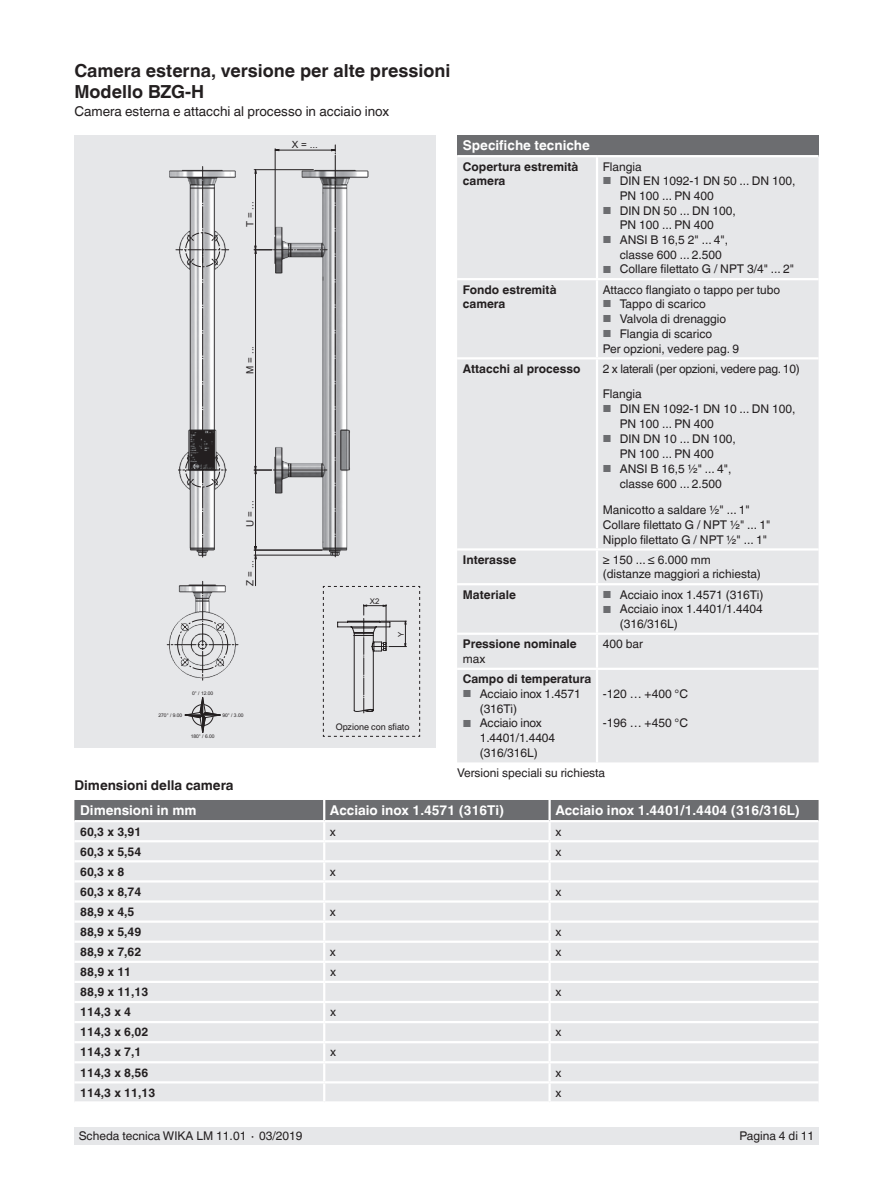
<style>
.page{position:relative;width:893px;height:1188px;background:#fff}
.page>*{position:absolute;margin:0;border:0;box-sizing:border-box;transform-origin:0 0}
.t1{font:700 18px/21px "Helvetica World";color:#231f20}
.t2{font:700 13.5px "Helvetica World";color:#fff}
.t3{font:13.5px "Helvetica World";color:#231f20}
.t4{font:700 13.5px "Helvetica World";color:#231f20}
.t5{font:12px/14.7px "Helvetica World";color:#231f20}
.t6{font:700 12px/14.7px "Helvetica World";color:#231f20}
.t7{font:12px/25.5px "Helvetica World";letter-spacing:-.02em;color:#231f20}
.t8{font:9.9px "Arial";color:#231f20}
.t9{font:9px "Helvetica World";color:#231f20}
.t10{font:7.8px "Arial";color:#231f20}
.t11{font:4.95px "Arial";color:#231f20}
.s1{font-size:10.2px;color:#6c6d70}
</style>
<div class="page">
<div style="left:74px;top:1128px;width:745px;height:17px;background:#e6e7e9"></div>
<div style="left:74px;top:135px;width:362px;height:612px;background:#e6e7e9"></div>
<svg style="left:167px;top:145px;width:253px;height:592px"></svg>
<div style="left:457px;top:135px;width:362px;height:21px;background:#6c6d70"></div>
<div style="left:457px;top:157px;width:362px;height:605px;background:#e6e7e9"></div>
<div style="left:457px;top:551px;width:362px;height:32px;background:#e6e7e9"></div>
<hr style="left:457px;top:278px;width:140px;height:2px;background:#fff">
<hr style="left:457px;top:357px;width:140px;height:2px;background:#fff">
<hr style="left:457px;top:548px;width:140px;height:3px;background:#fff">
<hr style="left:457px;top:583px;width:140px;height:2px;background:#fff">
<hr style="left:457px;top:633px;width:140px;height:2px;background:#fff">
<hr style="left:596px;top:635px;width:2px;height:33px;background:#fff">
<hr style="left:457px;top:668px;width:140px;height:2px;background:#fff">
<hr style="left:596px;top:670px;width:2px;height:92px;background:#fff">
<hr style="left:596px;top:280px;width:2px;height:77px;background:#fff">
<hr style="left:596px;top:359px;width:2px;height:189px;background:#fff">
<hr style="left:596px;top:551px;width:2px;height:32px;background:#fff">
<hr style="left:596px;top:585px;width:2px;height:48px;background:#fff">
<hr style="left:596px;top:157px;width:2px;height:121px;background:#fff">
<hr style="left:597px;top:278px;width:222px;height:2px;background:#fff">
<hr style="left:597px;top:357px;width:222px;height:2px;background:#fff">
<hr style="left:597px;top:548px;width:222px;height:3px;background:#fff">
<hr style="left:597px;top:583px;width:222px;height:2px;background:#fff">
<hr style="left:597px;top:633px;width:222px;height:2px;background:#fff">
<hr style="left:597px;top:668px;width:222px;height:2px;background:#fff">
<hr style="left:457px;top:155px;width:140px;height:2px;background:#fff">
<hr style="left:597px;top:155px;width:222px;height:2px;background:#fff">
<svg style="left:74px;top:800px;width:745px;height:301px;background:#e0e1e3"></svg>
<hr style="left:550px;top:1081px;width:269px;height:3px;background:#fff">
<hr style="left:548px;top:1084px;width:3px;height:17px;background:#fff">
<h1 class="t1" style="left:74px;top:60px;width:377px">Camera esterna, versione per alte pressioni<br>Modello BZG-H</h1>
<p class="t3" style="left:74px;top:103px;width:316px">Camera esterna e attacchi al processo in acciaio inox</p>
<p class="t8" style="left:243px;top:227px;width:27px;rotate:-90deg">T = ...</p>
<p class="t8" style="left:292px;top:138px;width:28px">X = ...</p>
<p class="t8" style="left:243px;top:374px;width:29px;rotate:-90deg">M = ...</p>
<p class="t8" style="left:243px;top:527px;width:28px;rotate:-90deg">U = ...</p>
<p class="t8" style="left:243px;top:586px;width:27px;rotate:-90deg">Z = ...</p>
<p class="t11" style="left:192px;top:690px;width:23px">0° / 12.00</p>
<p class="t11" style="left:158px;top:712px;width:25px">270° / 9.00</p>
<p class="t11" style="left:222px;top:712px;width:23px">90° / 3.00</p>
<p class="t11" style="left:191px;top:733px;width:25px">180° / 6.00</p>
<p class="t4" style="left:74px;top:777px;width:161px">Dimensioni della camera</p>
<p class="t10" style="left:370px;top:596px;width:11px">X2</p>
<p class="t10" style="left:396px;top:637px;width:7px;rotate:-90deg">Y</p>
<p class="t9" style="left:336px;top:721px;width:75px">Opzione con sfiato</p>
<p class="t2" style="left:463px;top:138px;width:129px">Specifiche tecniche</p>
<p class="t6" style="left:463px;top:159px;width:117px">Copertura estremità camera</p>
<p class="t5" style="left:603px;top:159px;width:40px">Flangia</p>
<p class="t5" style="left:620px;top:174px;width:177px;text-indent:-17px"><span class="s1">■</span> DIN EN 1092-1 DN 50 ... DN 100,<br>PN 100 ... PN 400</p>
<p class="t5" style="left:603px;top:203px;width:134px;text-align:center"><span class="s1">■</span> DIN DN 50 ... DN 100,<br>PN 100 ... PN 400</p>
<p class="t5" style="left:620px;top:233px;width:110px;text-indent:-17px"><span class="s1">■</span> ANSI B 16,5 2" ... 4", classe 600 ... 2.500</p>
<p class="t5" style="left:603px;top:262px;width:193px"><span class="s1">■</span> Collare filettato G / NPT 3/4" ... 2"</p>
<p class="t6" style="left:463px;top:282px;width:95px">Fondo estremità camera</p>
<p class="t5" style="left:603px;top:282px;width:179px">Attacco flangiato o tappo per tubo</p>
<p class="t5" style="left:603px;top:297px;width:105px"><span class="s1">■</span> Tappo di scarico</p>
<p class="t5" style="left:603px;top:311px;width:125px"><span class="s1">■</span> Valvola di drenaggio</p>
<p class="t5" style="left:603px;top:326px;width:138px"><span class="s1">■</span> Flangia di scarico<br>Per opzioni, vedere pag. 9</p>
<p class="t6" style="left:463px;top:361px;width:119px">Attacchi al processo</p>
<p class="t7" style="left:603px;top:356px;width:198px">2 x laterali (per opzioni, vedere pag. 10)<br>Flangia</p>
<p class="t5" style="left:620px;top:402px;width:177px;text-indent:-17px"><span class="s1">■</span> DIN EN 1092-1 DN 10 ... DN 100,<br>PN 100 ... PN 400</p>
<p class="t5" style="left:603px;top:432px;width:134px;text-align:center"><span class="s1">■</span> DIN DN 10 ... DN 100,<br>PN 100 ... PN 400</p>
<p class="t5" style="left:620px;top:462px;width:113px;text-indent:-17px"><span class="s1">■</span> ANSI B 16,5 ½" ... 4", classe 600 ... 2.500</p>
<p class="t5" style="left:603px;top:502px;width:169px">Manicotto a saldare ½" ... 1"<br>Collare filettato G / NPT ½" ... 1"<br>Nipplo filettato G / NPT ½" ... 1"</p>
<p class="t6" style="left:463px;top:552px;width:55px">Interasse</p>
<p class="t5" style="left:603px;top:552px;width:160px">≥ 150 ... ≤ 6.000 mm (distanze maggiori a richiesta)</p>
<p class="t6" style="left:463px;top:587px;width:54px">Materiale</p>
<p class="t5" style="left:603px;top:587px;width:162px"><span class="s1">■</span> Acciaio inox 1.4571 (316Ti)</p>
<p class="t5" style="left:620px;top:602px;width:144px;text-indent:-17px"><span class="s1">■</span> Acciaio inox 1.4401/1.4404 (316/316L)</p>
<p class="t6" style="left:463px;top:637px;width:115px">Pressione nominale</p>
<p class="t5" style="left:463px;top:652px;width:24px">max</p>
<p class="t5" style="left:603px;top:637px;width:42px">400 bar</p>
<p class="t6" style="left:463px;top:672px;width:130px">Campo di temperatura</p>
<p class="t5" style="left:480px;top:686px;width:102px;text-indent:-17px"><span class="s1">■</span> Acciaio inox 1.4571 (316Ti)</p>
<p class="t5" style="left:480px;top:716px;width:77px;text-indent:-17px"><span class="s1">■</span> Acciaio inox<br>1.4401/1.4404 (316/316L)</p>
<p class="t5" style="left:603px;top:686px;width:87px">-120 … +400 °C</p>
<p class="t5" style="left:603px;top:716px;width:87px">-196 … +450 °C</p>
<p class="t5" style="left:457px;top:765px;width:150px">Versioni speciali su richiesta</p>
<p class="t2" style="left:80px;top:803px;width:118px">Dimensioni in mm</p>
<p class="t2" style="left:330px;top:803px;width:176px">Acciaio inox 1.4571 (316Ti)</p>
<p class="t2" style="left:555px;top:803px;width:246px">Acciaio inox 1.4401/1.4404 (316/316L)</p>
<p class="t6" style="left:80px;top:824px;width:63px">60,3 x 3,91</p>
<p class="t5" style="left:330px;top:824px;width:7px">x</p>
<p class="t5" style="left:555px;top:824px;width:7px">x</p>
<p class="t6" style="left:80px;top:844px;width:63px">60,3 x 5,54</p>
<p class="t5" style="left:555px;top:844px;width:7px">x</p>
<p class="t6" style="left:80px;top:864px;width:46px">60,3 x 8</p>
<p class="t5" style="left:330px;top:864px;width:7px">x</p>
<p class="t6" style="left:80px;top:884px;width:63px">60,3 x 8,74</p>
<p class="t5" style="left:555px;top:884px;width:7px">x</p>
<p class="t6" style="left:80px;top:904px;width:56px">88,9 x 4,5</p>
<p class="t5" style="left:330px;top:904px;width:7px">x</p>
<p class="t6" style="left:80px;top:924px;width:63px">88,9 x 5,49</p>
<p class="t5" style="left:555px;top:924px;width:7px">x</p>
<p class="t6" style="left:80px;top:945px;width:63px">88,9 x 7,62</p>
<p class="t5" style="left:330px;top:945px;width:7px">x</p>
<p class="t5" style="left:555px;top:945px;width:7px">x</p>
<p class="t6" style="left:80px;top:965px;width:53px">88,9 x 11</p>
<p class="t5" style="left:330px;top:965px;width:7px">x</p>
<p class="t6" style="left:80px;top:985px;width:70px">88,9 x 11,13</p>
<p class="t5" style="left:555px;top:985px;width:7px">x</p>
<p class="t6" style="left:80px;top:1005px;width:53px">114,3 x 4</p>
<p class="t5" style="left:330px;top:1005px;width:7px">x</p>
<p class="t6" style="left:80px;top:1025px;width:70px">114,3 x 6,02</p>
<p class="t5" style="left:555px;top:1025px;width:7px">x</p>
<p class="t6" style="left:80px;top:1045px;width:63px">114,3 x 7,1</p>
<p class="t5" style="left:330px;top:1045px;width:7px">x</p>
<p class="t6" style="left:80px;top:1065px;width:70px">114,3 x 8,56</p>
<p class="t5" style="left:555px;top:1065px;width:7px">x</p>
<p class="t6" style="left:80px;top:1085px;width:77px">114,3 x 11,13</p>
<p class="t5" style="left:555px;top:1085px;width:7px">x</p>
<p class="t5" style="left:79px;top:1129px;width:225px">Scheda tecnica WIKA LM 11.01 ∙ 03/2019</p>
<p class="t5" style="left:740px;top:1129px;width:76px">Pagina 4 di 11</p>
</div>
